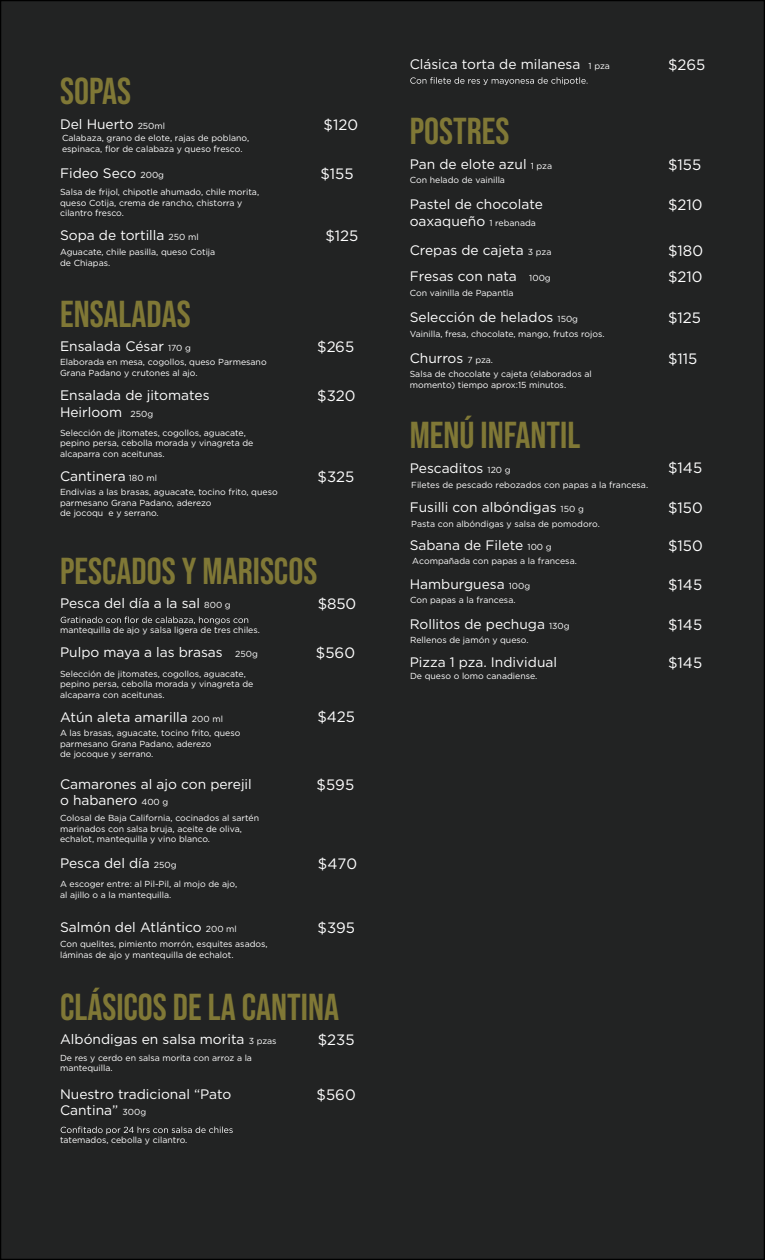
<style>
.page{position:relative;width:765px;height:1260px;background:#fff}
.page>*{position:absolute;margin:0;border:0;box-sizing:border-box;transform-origin:0 0}
.t1{font:37.5px "Bebas Neue";color:#807836}
.t2{font:15px "Gotham";color:#fff}
.t3{font:13.75px/16.5px "Gotham";color:#fff}
.t4{font:8.75px/10.5px "Gotham";color:#fff}
.s1{font-size:8.75px}
</style>
<div class="page">
<div style="left:1px;top:1px;width:763px;height:1258px;background:#222323"></div>
<svg style="left:61px;top:617px;width:187px;height:7px"></svg>
<svg style="left:61px;top:1127px;width:172px;height:7px"></svg>
<svg style="left:410px;top:77px;width:177px;height:8px"></svg>
<h1 class="t1" style="left:60px;top:70px;width:73px">SOPAS</h1>
<h3 class="t3" style="left:60px;top:115px;width:107px">Del Huerto <span class="s1">250ml</span></h3>
<h2 class="t2" style="left:324px;top:115px;width:36px">$120</h2>
<h3 class="t3" style="left:60px;top:164px;width:106px">Fideo Seco <span class="s1">200g</span></h3>
<p class="t4" style="left:60px;top:187px;width:201px">Salsa de frijol, chipotle ahumado, chile morita, queso Cotija, crema de rancho, chistorra y cilantro fresco.</p>
<p class="t4" style="left:62px;top:133px;width:189px">Calabaza, grano de elote, rajas de poblano, espinaca, flor de calabaza y queso fresco.</p>
<h2 class="t2" style="left:320px;top:164px;width:35px">$155</h2>
<h3 class="t3" style="left:60px;top:227px;width:140px">Sopa de tortilla <span class="s1">250 ml</span></h3>
<p class="t4" style="left:60px;top:247px;width:157px">Aguacate, chile pasilla, queso Cotija de Chiapas.</p>
<h1 class="t1" style="left:60px;top:293px;width:132px">ENSALADAS</h1>
<h3 class="t3" style="left:60px;top:338px;width:132px">Ensalada César <span class="s1">170 g</span></h3>
<p class="t4" style="left:60px;top:357px;width:208px">Elaborada en mesa, cogollos, queso Parmesano<br>Grana Padano y crutones al ajo.</p>
<h3 class="t3" style="left:60px;top:387px;width:151px">Ensalada de jitomates<br>Heirloom <span class="s1">250g</span></h3>
<p class="t4" style="left:60px;top:427px;width:195px">Selección de jitomates, cogollos, aguacate, pepino persa, cebolla morada y vinagreta de alcaparra con aceitunas.</p>
<h3 class="t3" style="left:60px;top:467px;width:98px">Cantinera <span class="s1">180 ml</span></h3>
<p class="t4" style="left:60px;top:487px;width:219px">Endivias a las brasas, aguacate, tocino frito, queso parmesano Grana Padano, aderezo<br>de jocoqu e y serrano.</p>
<h2 class="t2" style="left:325px;top:226px;width:35px">$125</h2>
<h2 class="t2" style="left:317px;top:337px;width:39px">$265</h2>
<h2 class="t2" style="left:317px;top:386px;width:40px">$320</h2>
<h2 class="t2" style="left:318px;top:467px;width:38px">$325</h2>
<h1 class="t1" style="left:60px;top:550px;width:259px">PESCADOS Y MARISCOS</h1>
<h3 class="t3" style="left:60px;top:595px;width:172px">Pesca del día a la sal <span class="s1">800 g</span></h3>
<p class="t4" style="left:60px;top:625px;width:201px">mantequilla de ajo y salsa ligera de tres chiles.</p>
<h2 class="t2" style="left:318px;top:594px;width:40px">$850</h2>
<h3 class="t3" style="left:60px;top:644px;width:199px">Pulpo maya a las brasas <span class="s1">250g</span></h3>
<p class="t4" style="left:60px;top:668px;width:195px">Selección de jitomates, cogollos, aguacate, pepino persa, cebolla morada y vinagreta de alcaparra con aceitunas.</p>
<h3 class="t3" style="left:60px;top:708px;width:164px">Atún aleta amarilla <span class="s1">200 ml</span></h3>
<p class="t4" style="left:60px;top:728px;width:182px">A las brasas, aguacate, tocino frito, queso parmesano Grana Padano, aderezo<br>de jocoque y serrano.</p>
<h3 class="t3" style="left:60px;top:775px;width:193px">Camarones al ajo con perejil o habanero <span class="s1">400 g</span></h3>
<p class="t4" style="left:60px;top:813px;width:201px">Colosal de Baja California, cocinados al sartén marinados con salsa bruja, aceite de oliva, echalot, mantequilla y vino blanco.</p>
<h3 class="t3" style="left:60px;top:855px;width:118px">Pesca del día <span class="s1">250g</span></h3>
<p class="t4" style="left:60px;top:879px;width:179px">A escoger entre: al Pil-Pil, al mojo de ajo, al ajillo o a la mantequilla.</p>
<h3 class="t3" style="left:60px;top:919px;width:178px">Salmón del Atlántico <span class="s1">200 ml</span></h3>
<p class="t4" style="left:60px;top:939px;width:209px">Con quelites, pimiento morrón, esquites asados, láminas de ajo y mantequilla de echalot.</p>
<h2 class="t2" style="left:316px;top:643px;width:41px">$560</h2>
<h2 class="t2" style="left:317px;top:708px;width:39px">$425</h2>
<h2 class="t2" style="left:317px;top:775px;width:39px">$595</h2>
<h2 class="t2" style="left:318px;top:854px;width:41px">$470</h2>
<h2 class="t2" style="left:317px;top:918px;width:39px">$395</h2>
<h1 class="t1" style="left:60px;top:986px;width:281px">CLÁSICOS DE LA CANTINA</h1>
<h3 class="t3" style="left:60px;top:1031px;width:218px">Albóndigas en salsa morita <span class="s1">3 pzas</span></h3>
<p class="t4" style="left:60px;top:1052px;width:194px">De res y cerdo en salsa morita con arroz a la mantequilla.</p>
<h2 class="t2" style="left:318px;top:1030px;width:38px">$235</h2>
<h3 class="t3" style="left:60px;top:1085px;width:173px">Nuestro tradicional “Pato<br>Cantina” <span class="s1">300g</span></h3>
<p class="t4" style="left:60px;top:1135px;width:129px">tatemados, cebolla y cilantro.</p>
<h2 class="t2" style="left:317px;top:1085px;width:41px">$560</h2>
<h3 class="t3" style="left:410px;top:55px;width:202px">Clásica torta de milanesa <span class="s1">1 pza</span></h3>
<h2 class="t2" style="left:668px;top:55px;width:39px">$265</h2>
<h1 class="t1" style="left:410px;top:110px;width:101px">POSTRES</h1>
<h3 class="t3" style="left:410px;top:155px;width:144px">Pan de elote azul <span class="s1">1 pza</span></h3>
<p class="t4" style="left:410px;top:175px;width:97px">Con helado de vainilla</p>
<h2 class="t2" style="left:668px;top:155px;width:35px">$155</h2>
<h3 class="t3" style="left:410px;top:196px;width:135px">Pastel de chocolate oaxaqueño <span class="s1">1 rebanada</span></h3>
<h2 class="t2" style="left:668px;top:195px;width:36px">$210</h2>
<h3 class="t3" style="left:410px;top:241px;width:143px">Crepas de cajeta <span class="s1">3 pza</span></h3>
<h2 class="t2" style="left:668px;top:241px;width:37px">$180</h2>
<h3 class="t3" style="left:410px;top:268px;width:143px">Fresas con nata <span class="s1">100g</span></h3>
<p class="t4" style="left:410px;top:287px;width:105px">Con vainilla de Papantla</p>
<h2 class="t2" style="left:668px;top:267px;width:36px">$210</h2>
<h3 class="t3" style="left:410px;top:309px;width:170px">Selección de helados <span class="s1">150g</span></h3>
<p class="t4" style="left:410px;top:328px;width:197px">Vainilla, fresa, chocolate, mango, frutos rojos.</p>
<h3 class="t3" style="left:410px;top:349px;width:85px">Churros <span class="s1">7 pza.</span></h3>
<p class="t4" style="left:410px;top:369px;width:184px">Salsa de chocolate y cajeta (elaborados al momento) tiempo aprox:15 minutos.</p>
<h2 class="t2" style="left:668px;top:308px;width:35px">$125</h2>
<h2 class="t2" style="left:668px;top:349px;width:31px">$115</h2>
<h1 class="t1" style="left:410px;top:414px;width:172px">MENÚ INFANTIL</h1>
<h3 class="t3" style="left:410px;top:459px;width:102px">Pescaditos <span class="s1">120 g</span></h3>
<h2 class="t2" style="left:668px;top:459px;width:36px">$145</h2>
<h3 class="t3" style="left:410px;top:499px;width:176px">Fusilli con albóndigas <span class="s1">150 g</span></h3>
<h2 class="t2" style="left:668px;top:498px;width:36px">$150</h2>
<h3 class="t3" style="left:410px;top:536px;width:143px">Sabana de Filete <span class="s1">100 g</span></h3>
<h2 class="t2" style="left:668px;top:536px;width:36px">$150</h2>
<h3 class="t3" style="left:410px;top:575px;width:122px">Hamburguesa <span class="s1">100g</span></h3>
<h2 class="t2" style="left:668px;top:575px;width:36px">$145</h2>
<h3 class="t3" style="left:410px;top:615px;width:161px">Rollitos de pechuga <span class="s1">130g</span></h3>
<h2 class="t2" style="left:668px;top:615px;width:36px">$145</h2>
<h3 class="t3" style="left:410px;top:653px;width:149px">Pizza 1 pza. Individual</h3>
<h2 class="t2" style="left:668px;top:653px;width:36px">$145</h2>
<p class="t4" style="left:411px;top:479px;width:238px">Filetes de pescado rebozados con papas a la francesa.</p>
<p class="t4" style="left:411px;top:518px;width:190px">Pasta con albóndigas y salsa de pomodoro.</p>
<p class="t4" style="left:412px;top:555px;width:166px">Acompañada con papas a la francesa.</p>
<p class="t4" style="left:410px;top:594px;width:107px">Con papas a la francesa.</p>
<p class="t4" style="left:410px;top:634px;width:120px">Rellenos de jamón y queso.</p>
<p class="t4" style="left:410px;top:670px;width:129px">De queso o lomo canadiense.</p>
</div>
